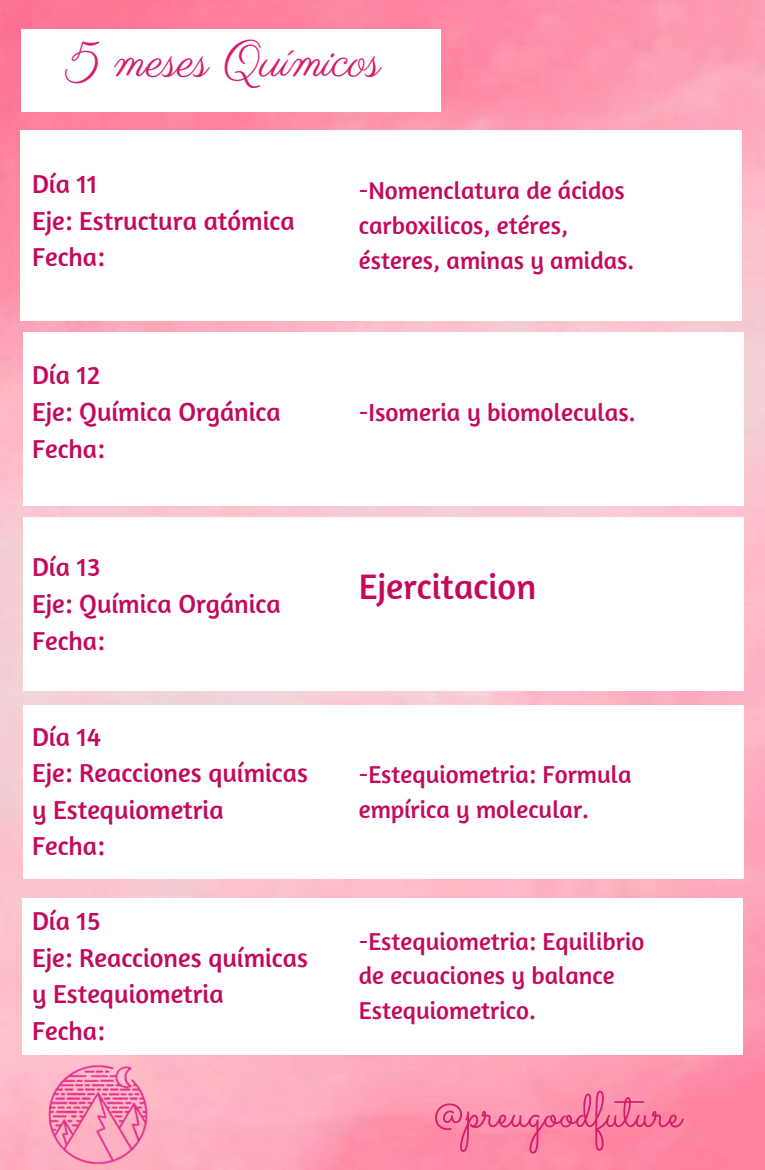
<style>
.page{position:relative;width:765px;height:1170px;background:#fff}
.page>*{position:absolute;margin:0;border:0;box-sizing:border-box;transform-origin:0 0}
.t1{font:50.62px "Sacramento";color:#d31d6f}
.t2{font:49.62px "Parisienne";color:#d31d6f}
.t3{font:36.25px "Amaranth";color:#c4095d}
.t4{font:26.5px/36.6px "Amaranth";color:#c4095d}
.t5{font:25.38px "Amaranth";color:#c4095d}
.t6{font:25px/34.8px "Amaranth";color:#c4095d}
</style>
<div class="page">
<img style="left:0;top:984px;width:241px;height:185px">
<div style="left:23px;top:897px;width:720px;height:157px;background:#fff"></div>
<h2 class="t2" style="left:67px;top:31px;width:315px">5 meses Químicos</h2>
<p class="t4" style="left:32px;top:165px;width:264px">Día 11<br>Eje: Estructura atómica<br>Fecha:</p>
<p class="t6" style="left:359px;top:172px;width:277px">-Nomenclatura de ácidos carboxilicos, etéres, ésteres, aminas y amidas.</p>
<p class="t4" style="left:32px;top:356px;width:250px">Día 12<br>Eje: Química Orgánica<br>Fecha:</p>
<p class="t4" style="left:32px;top:548px;width:250px">Día 13<br>Eje: Química Orgánica<br>Fecha:</p>
<p class="t4" style="left:32px;top:717px;width:277px">Día 14<br>Eje: Reacciones químicas y Estequiometria<br>Fecha:</p>
<p class="t4" style="left:32px;top:901px;width:277px">Día 15<br>Eje: Reacciones químicas y Estequiometria<br>Fecha:</p>
<p class="t5" style="left:359px;top:396px;width:278px">-Isomeria y biomoleculas.</p>
<h3 class="t3" style="left:359px;top:563px;width:179px">Ejercitacion</h3>
<p class="t6" style="left:359px;top:756px;width:274px">-Estequiometria: Formula empírica y molecular.</p>
<p class="t6" style="left:359px;top:922px;width:287px">-Estequiometria: Equilibrio de ecuaciones y balance<br>Estequiometrico.</p>
<h1 class="t1" style="left:430px;top:1079px;width:253px">@preugoodfuture</h1>
</div>
